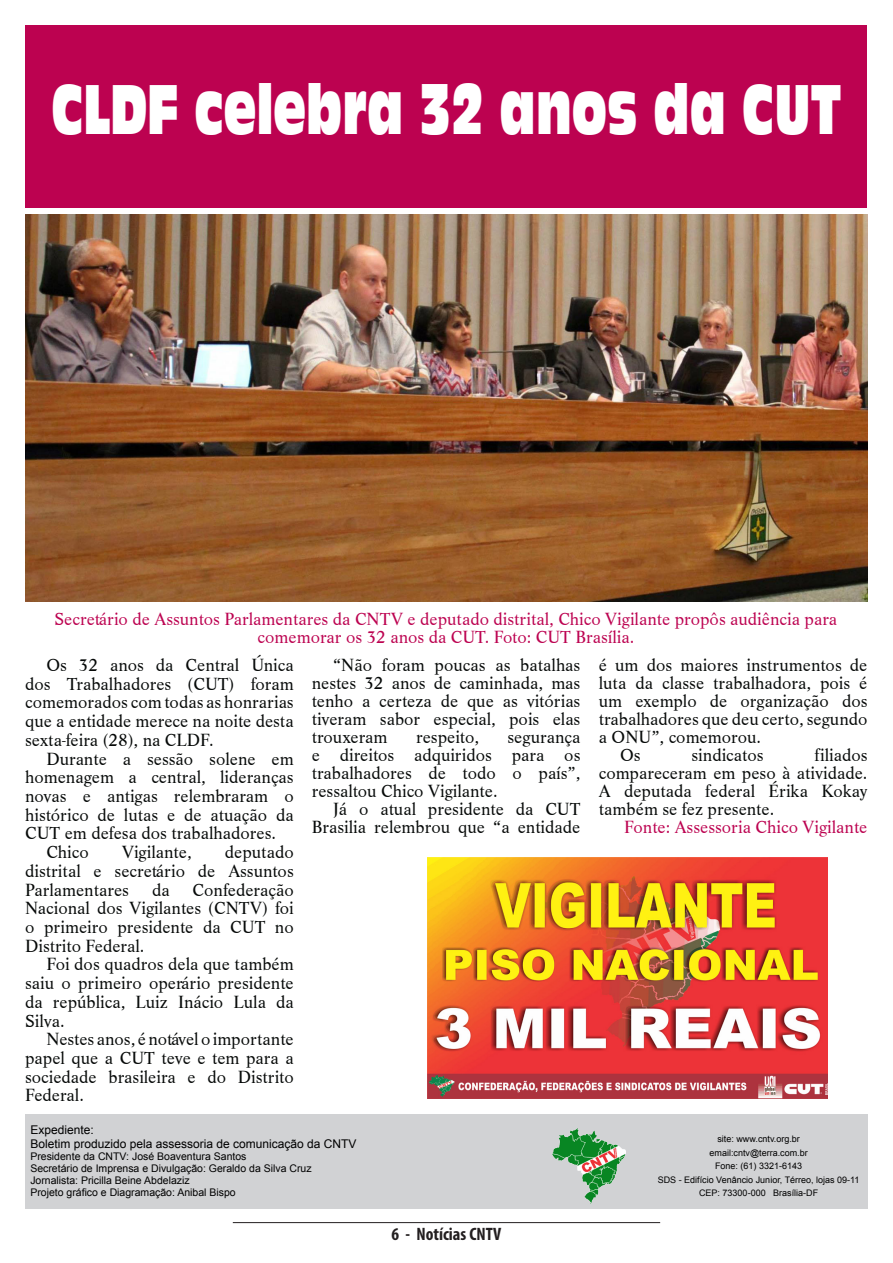
<style>
.page{position:relative;width:893px;height:1263px;background:#fff}
.page>*{position:absolute;margin:0;border:0;box-sizing:border-box;transform-origin:0 0}
.t1{font:65.25px "Antique Olive Compact";color:#fff;scale:.67 1}
.t2{font:18.15px/18.8px "Life T";color:#060908;text-align:justify}
.t3{font:18.15px/18px "Life T";color:#bc0250;text-align:center}
.t4{font:700 condensed 18px "Myriad Pro";color:#231f20}
.t5{font:12px "Arial";color:#000}
.t6{font:10.5px "Arial";color:#000}
.t7{font:9px "Arial";color:#000}
</style>
<div class="page">
<hr style="left:233px;top:1222px;width:427px;height:1px;background:#231f20">
<img style="left:427px;top:858px;width:401px;height:240px">
<div style="left:25px;top:26px;width:842px;height:182px;background:#bc0250"></div>
<div style="left:25px;top:1114px;width:842px;height:95px;background:#d1d2d4"></div>
<img style="left:553px;top:1128px;width:72px;height:76px">
<img style="left:26px;top:215px;width:841px;height:387px">
<p class="t1" style="left:51px;top:65px;width:1181px">CLDF celebra 32 anos da CUT</p>
<p class="t3" style="left:55px;top:611px;width:784px">Secretário de Assuntos Parlamentares da CNTV e deputado distrital, Chico Vigilante propôs audiência para comemorar os 32 anos da CUT. Foto: CUT Brasília.</p>
<p class="t2" style="left:25px;top:656px;width:270px;text-indent:21px">Os 32 anos da Central Única dos Trabalhadores (CUT) foram comemorados com todas as honrarias que a entidade merece na noite desta sexta-feira (28), na CLDF.</p>
<p class="t2" style="left:25px;top:749px;width:270px;text-indent:21px">Durante a sessão solene em homenagem a central, lideranças novas e antigas relembraram o histórico de lutas e de atuação da CUT em defesa dos trabalhadores.</p>
<p class="t2" style="left:46px;top:843px;width:44px">Chico</p>
<p class="t2" style="left:122px;top:843px;width:71px">Vigilante,</p>
<p class="t2" style="left:312px;top:656px;width:270px;line-height:18px;text-indent:21px">“Não foram poucas as batalhas nestes 32 anos de caminhada, mas tenho a certeza de que as vitórias tiveram sabor especial, pois elas trouxeram</p>
<p class="t2" style="left:599px;top:656px;width:270px;line-height:18px">é um dos maiores instrumentos de luta da classe trabalhadora, pois é um exemplo de organização dos trabalhadores que deu certo, segundo a ONU”, comemorou.</p>
<p class="t2" style="left:620px;top:746px;width:22px">Os</p>
<p class="t2" style="left:691px;top:746px;width:73px">sindicatos</p>
<p class="t2" style="left:416px;top:728px;width:64px">respeito,</p>
<p class="t2" style="left:312px;top:728px;width:270px;line-height:18px;text-indent:196px">segurança e direitos adquiridos para os trabalhadores de todo o país”, ressaltou Chico Vigilante.</p>
<p class="t2" style="left:312px;top:800px;width:270px;line-height:18px;text-align:right">Já o atual presidente da CUT<br>Brasilia relembrou que “a entidade</p>
<p class="t2" style="left:599px;top:746px;width:270px;line-height:18px;text-indent:216px">filiados compareceram em peso à atividade.<br>A deputada federal Érika Kokay também se fez presente.</p>
<p class="t3" style="left:624px;top:818px;width:245px">Fonte: Assessoria Chico Vigilante</p>
<p class="t2" style="left:25px;top:843px;width:270px;text-indent:200px">deputado distrital e secretário de Assuntos Parlamentares</p>
<p class="t2" style="left:25px;top:880px;width:270px;text-indent:168px">Confederação Nacional dos Vigilantes (CNTV) foi o primeiro presidente da CUT no Distrito Federal.</p>
<p class="t2" style="left:25px;top:955px;width:270px;text-indent:21px">Foi dos quadros dela que também saiu o primeiro operário presidente da república, Luiz Inácio Lula da Silva.</p>
<p class="t2" style="left:25px;top:1030px;width:270px;text-indent:21px">Nestes anos, é notável o importante papel que a CUT teve e tem para a sociedade brasileira e do Distrito Federal.</p>
<p class="t2" style="left:152px;top:880px;width:19px">da</p>
<p class="t5" style="left:30px;top:1122px;width:65px">Expediente:</p>
<p class="t5" style="left:30px;top:1136px;width:328px">Boletim produzido pela assessoria de comunicação da CNTV</p>
<p class="t6" style="left:30px;top:1149px;width:218px">Presidente da CNTV: José Boaventura Santos</p>
<p class="t6" style="left:30px;top:1161px;width:283px">Secretário de Imprensa e Divulgação: Geraldo da Silva Cruz</p>
<p class="t6" style="left:30px;top:1173px;width:161px">Jornalista: Pricilla Beine Abdelaziz</p>
<p class="t6" style="left:30px;top:1185px;width:207px">Projeto gráfico e Diagramação: Anibal Bispo</p>
<p class="t4" style="left:392px;top:1223px;width:111px">6 - Notícias CNTV</p>
<p class="t7" style="left:717px;top:1133px;width:84px">site: www.cntv.org.br</p>
<p class="t7" style="left:710px;top:1147px;width:100px">email:cntv@terra.com.br</p>
<p class="t7" style="left:715px;top:1160px;width:89px">Fone: (61) 3321-6143</p>
<p class="t7" style="left:658px;top:1174px;width:203px">SDS - Edifício Venâncio Junior, Térreo, lojas 09-11</p>
<p class="t7" style="left:699px;top:1187px;width:121px">CEP: 73300-000 Brasília-DF</p>
</div>
